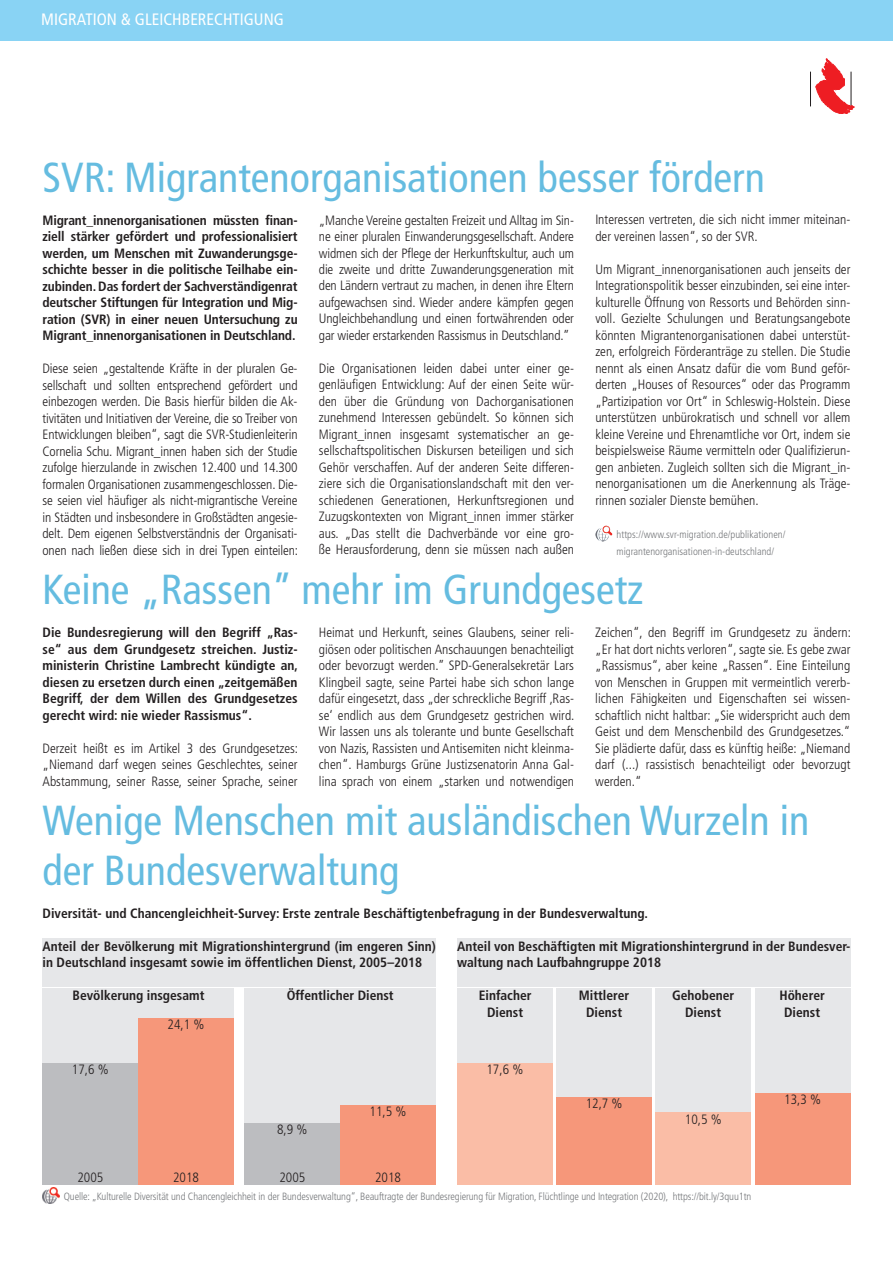
<style>
.page{position:relative;width:893px;height:1263px;background:#fff}
.page>*{position:absolute;margin:0;border:0;box-sizing:border-box;transform-origin:0 0}
.t1{font:condensed 42px/49.5px "Frutiger";color:#65bce0}
.t2{font:condensed 16.5px "Frutiger";color:#fff}
.t3{font:300 condensed 13.5px/16.5px "Frutiger";color:#231f20;text-align:justify}
.t4{font:700 condensed 13.5px/16.5px "Frutiger";color:#231f20;text-align:justify}
.t5{font:300 condensed 10.5px/16.5px "Frutiger";letter-spacing:-.01em;color:#76787b}
</style>
<div class="page">
<div style="left:43px;top:939px;width:393px;height:48px;background:#e6e7e9"></div>
<div style="left:457px;top:939px;width:393px;height:48px;background:#e6e7e9"></div>
<div style="left:43px;top:988px;width:191px;height:197px;background:#e6e7e9"></div>
<div style="left:457px;top:988px;width:96px;height:197px;background:#e6e7e9"></div>
<div style="left:556px;top:988px;width:96px;height:197px;background:#e6e7e9"></div>
<div style="left:244px;top:988px;width:192px;height:197px;background:#e6e7e9"></div>
<div style="left:656px;top:988px;width:95px;height:197px;background:#e6e7e9"></div>
<div style="left:755px;top:988px;width:95px;height:197px;background:#e6e7e9"></div>
<div style="left:0;top:0;width:893px;height:28px;background:#89d3f4"></div>
<div style="left:0;top:13px;width:893px;height:28px;background:#89d3f4"></div>
<hr style="left:810px;top:72px;width:1px;height:34px;background:#231f20">
<svg style="left:816px;top:59px;width:38px;height:55px"></svg>
<img style="left:43px;top:1188px;width:17px;height:16px">
<img style="left:595px;top:526px;width:17px;height:16px">
<div style="left:43px;top:1063px;width:95px;height:122px;background:#bcbdc0"></div>
<div style="left:457px;top:1063px;width:96px;height:122px;background:#fabda6"></div>
<div style="left:244px;top:1123px;width:96px;height:62px;background:#bcbdc0"></div>
<div style="left:656px;top:1112px;width:95px;height:73px;background:#fabda6"></div>
<div style="left:138px;top:1018px;width:96px;height:167px;background:#f6977a"></div>
<div style="left:556px;top:1097px;width:96px;height:88px;background:#f6977a"></div>
<div style="left:340px;top:1105px;width:96px;height:80px;background:#f6977a"></div>
<div style="left:755px;top:1093px;width:95px;height:92px;background:#f6977a"></div>
<p class="t2" style="left:41px;top:10px;width:244px">MIGRATION &amp; GLEICHBERECHTIGUNG</p>
<h1 class="t1" style="left:43px;top:153px;width:724px">SVR: Migrantenorganisationen besser fördern</h1>
<p class="t4" style="left:43px;top:212px;width:257px">Migrant_innenorganisationen müssten finan&shy;ziell stärker gefördert und professionalisiert werden, um Menschen mit Zuwanderungsge&shy;schichte besser in die politische Teilhabe ein&shy;zubinden. Das fordert der Sachverständigenrat deutscher Stiftungen für Integration und Mig&shy;ration (SVR) in einer neuen Untersuchung zu Migrant_innenorganisationen in Deutschland.</p>
<p class="t3" style="left:43px;top:360px;width:257px">Diese seien „gestaltende Kräfte in der pluralen Ge&shy;sellschaft und sollten entsprechend gefördert und einbezogen werden. Die Basis hierfür bilden die Ak&shy;tivitäten und Initiativen der Vereine, die so Treiber von Entwicklungen bleiben“, sagt die SVR-Studienleiterin Cornelia Schu. Migrant_innen haben sich der Studie zufolge hierzulande in zwischen 12.400 und 14.300 formalen Organisationen zusammengeschlossen. Die&shy;se seien viel häufiger als nicht-migrantische Vereine in Städten und insbesondere in Großstädten angesie&shy;delt. Dem eigenen Selbstverständnis der Organisati&shy;onen nach ließen diese sich in drei Typen einteilen:</p>
<p class="t3" style="left:319px;top:212px;width:257px">„Manche Vereine gestalten Freizeit und Alltag im Sin&shy;ne einer pluralen Einwanderungsgesellschaft. Andere widmen sich der Pflege der Herkunftskultur, auch um die zweite und dritte Zuwanderungsgeneration mit den Ländern vertraut zu machen, in denen ihre Eltern aufgewachsen sind. Wieder andere kämpfen gegen Ungleichbehandlung und einen fortwährenden oder gar wieder erstarkenden Rassismus in Deutschland.”</p>
<p class="t3" style="left:319px;top:360px;width:257px">Die Organisationen leiden dabei unter einer ge&shy;genläufigen Entwicklung: Auf der einen Seite wür&shy;den über die Gründung von Dachorganisationen zunehmend Interessen gebündelt. So können sich Migrant_innen insgesamt systematischer an ge&shy;sellschaftspolitischen Diskursen beteiligen und sich Gehör verschaffen. Auf der anderen Seite differen&shy;ziere sich die Organisationslandschaft mit den ver&shy;schiedenen Generationen, Herkunftsregionen und Zuzugskontexten von Migrant_innen immer stärker aus. „Das stellt die Dachverbände vor eine gro&shy;ße Herausforderung, denn sie müssen nach außen</p>
<p class="t3" style="left:595px;top:212px;width:257px">Interessen vertreten, die sich nicht immer miteinan&shy;der vereinen lassen“, so der SVR.</p>
<p class="t3" style="left:595px;top:261px;width:257px">Um Migrant_innenorganisationen auch jenseits der Integrationspolitik besser einzubinden, sei eine inter&shy;kulturelle Öffnung von Ressorts und Behörden sinn&shy;voll. Gezielte Schulungen und Beratungsangebote könnten Migrantenorganisationen dabei unterstüt&shy;zen, erfolgreich Förderanträge zu stellen. Die Studie nennt als einen Ansatz dafür die vom Bund geför&shy;derten „Houses of Resources“ oder das Programm „Partizipation vor Ort“ in Schleswig-Holstein. Diese unterstützen unbürokratisch und schnell vor allem kleine Vereine und Ehrenamtliche vor Ort, indem sie beispielsweise Räume vermitteln oder Qualifizierun&shy;gen anbieten. Zugleich sollten sich die Migrant_in&shy;nenorganisationen um die Anerkennung als Träge&shy;rinnen sozialer Dienste bemühen.</p>
<p class="t5" style="left:617px;top:526px;width:170px">https://www.svr-migration.de/publikationen/ migrantenorganisationen-in-deutschland/</p>
<h1 class="t1" style="left:43px;top:565px;width:603px">Keine „Rassen” mehr im Grundgesetz</h1>
<p class="t4" style="left:43px;top:624px;width:257px">Die Bundesregierung will den Begriff „Ras&shy;se“ aus dem Grundgesetz streichen. Justiz&shy;ministerin Christine Lambrecht kündigte an, diesen zu ersetzen durch einen „zeitgemäßen Begriff, der dem Willen des Grundgesetzes gerecht wird: nie wieder Rassismus“.</p>
<p class="t3" style="left:43px;top:740px;width:257px">Derzeit heißt es im Artikel 3 des Grundgesetzes: „Niemand darf wegen seines Geschlechtes, seiner Abstammung, seiner Rasse, seiner Sprache, seiner</p>
<p class="t3" style="left:319px;top:624px;width:257px">Heimat und Herkunft, seines Glaubens, seiner reli&shy;giösen oder politischen Anschauungen benachteiligt oder bevorzugt werden.” SPD-Generalsekretär Lars Klingbeil sagte, seine Partei habe sich schon lange dafür eingesetzt, dass „der schreckliche Begriff ‚Ras&shy;se‘ endlich aus dem Grundgesetz gestrichen wird.<br>Wir lassen uns als tolerante und bunte Gesellschaft von Nazis, Rassisten und Antisemiten nicht kleinma&shy;chen“. Hamburgs Grüne Justizsenatorin Anna Gal&shy;lina sprach von einem „starken und notwendigen</p>
<p class="t3" style="left:595px;top:624px;width:257px">Zeichen“, den Begriff im Grundgesetz zu ändern: „Er hat dort nichts verloren“, sagte sie. Es gebe zwar „Rassismus“, aber keine „Rassen“. Eine Einteilung von Menschen in Gruppen mit vermeintlich vererb&shy;lichen Fähigkeiten und Eigenschaften sei wissen&shy;schaftlich nicht haltbar: „Sie widerspricht auch dem Geist und dem Menschenbild des Grundgesetzes.“ Sie plädierte dafür, dass es künftig heiße: „Niemand darf (...) rassistisch benachteiligt oder bevorzugt werden.“</p>
<h1 class="t1" style="left:43px;top:796px;width:768px">Wenige Menschen mit ausländischen Wurzeln in der Bundesverwaltung</h1>
<p class="t4" style="left:43px;top:905px;width:605px">Diversität- und Chancengleichheit-Survey: Erste zentrale Beschäftigtenbefragung in der Bundesverwaltung.</p>
<p class="t4" style="left:43px;top:938px;width:395px">Anteil der Bevölkerung mit Migrationshintergrund (im engeren Sinn) in Deutschland insgesamt sowie im öffentlichen Dienst, 2005–2018</p>
<p class="t4" style="left:73px;top:987px;width:133px">Bevölkerung insgesamt</p>
<p class="t4" style="left:287px;top:987px;width:109px">Öffentlicher Dienst</p>
<p class="t4" style="left:457px;top:938px;width:395px">Anteil von Beschäftigten mit Migrationshintergrund in der Bundesver&shy;waltung nach Laufbahngruppe 2018</p>
<p class="t4" style="left:479px;top:987px;width:54px">Einfacher</p>
<p class="t4" style="left:579px;top:987px;width:52px">Mittlerer</p>
<p class="t4" style="left:672px;top:987px;width:90px">Gehobener H</p>
<p class="t4" style="left:788px;top:987px;width:39px">öherer</p>
<p class="t4" style="left:487px;top:1004px;width:38px">Dienst</p>
<p class="t4" style="left:586px;top:1004px;width:38px">Dienst</p>
<p class="t4" style="left:685px;top:1004px;width:38px">Dienst</p>
<p class="t4" style="left:784px;top:1004px;width:38px">Dienst</p>
<p class="t3" style="left:168px;top:1016px;width:38px">24,1 %</p>
<p class="t3" style="left:72px;top:1061px;width:38px">17,6 %</p>
<p class="t3" style="left:486px;top:1061px;width:38px">17,6 %</p>
<p class="t3" style="left:277px;top:1121px;width:32px">8,9 %</p>
<p class="t3" style="left:370px;top:1104px;width:38px">11,5 %</p>
<p class="t3" style="left:173px;top:1170px;width:27px">2018</p>
<p class="t3" style="left:375px;top:1170px;width:27px">2018</p>
<p class="t3" style="left:77px;top:1170px;width:27px">2005</p>
<p class="t3" style="left:279px;top:1170px;width:27px">2005</p>
<p class="t3" style="left:586px;top:1095px;width:38px">12,7 %</p>
<p class="t3" style="left:685px;top:1111px;width:38px">10,5 %</p>
<p class="t5" style="left:64px;top:1188px;width:689px">Quelle: „Kulturelle Diversität und Chancengleichheit in der Bundesverwaltung“, Beauftragte der Bundesregierung für Migration, Flüchtlinge und Integration (2020), https://bit.ly/3quu1tn</p>
<p class="t3" style="left:784px;top:1091px;width:38px">13,3 %</p>
</div>
